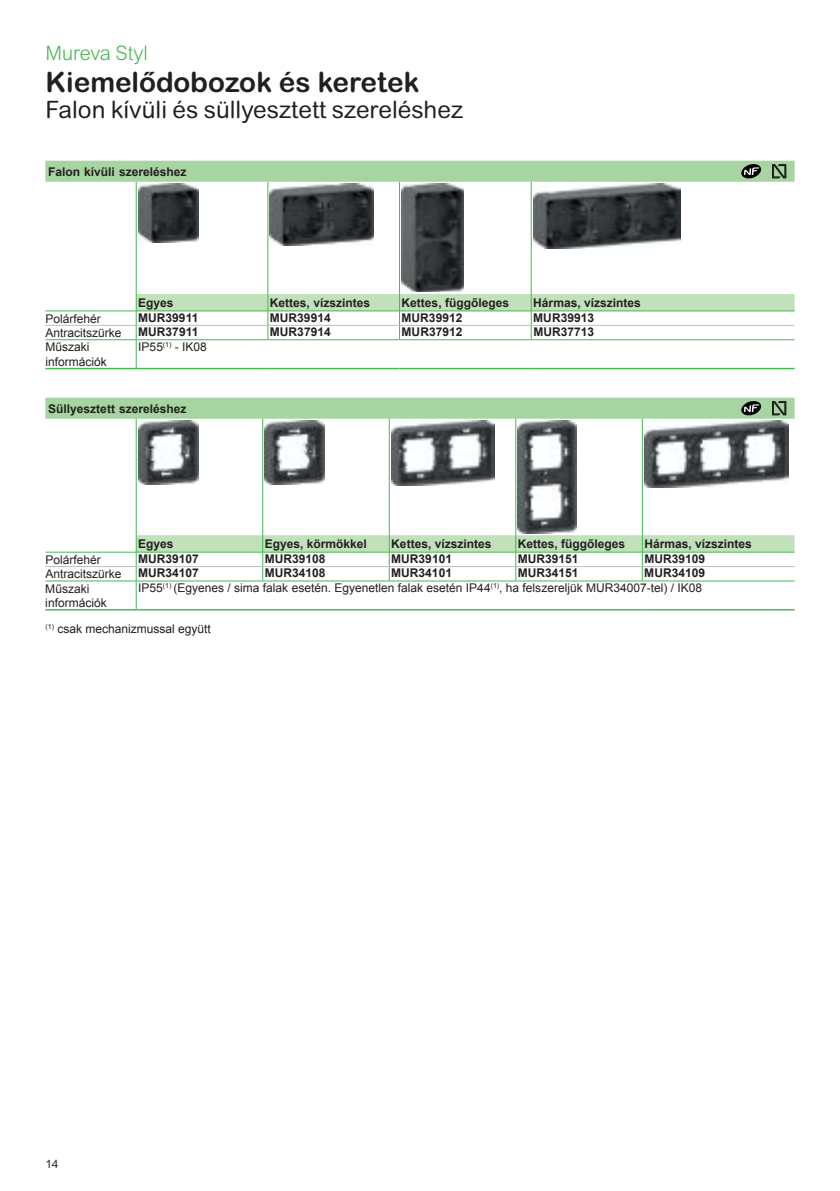
<style>
.page{position:relative;width:840px;height:1191px;background:#fff}
.page>*{position:absolute;margin:0;border:0;box-sizing:border-box;transform-origin:0 0}
.t1{font:700 28px "Arial Rounded MT Pro";color:#231f20}
.t2{font:24px "Arial Rounded MT Pro";color:#231f20}
.t3{font:300 20px "Arial Rounded MT Pro";color:#46b751}
.t4{font:700 12px "Arial";color:#231f20}
.t5{font:12px/14.4px "Arial";color:#231f20}
.t6{font:11.6px "Arial Rounded MT Pro";color:#231f20}
</style>
<div class="page">
<hr style="left:136px;top:182px;width:1px;height:112px;background:#46b751">
<hr style="left:267px;top:182px;width:1px;height:112px;background:#46b751">
<hr style="left:399px;top:182px;width:1px;height:112px;background:#46b751">
<hr style="left:530px;top:182px;width:1px;height:112px;background:#46b751">
<svg style="left:136px;top:294px;width:658px;height:74px"></svg>
<hr style="left:45px;top:310px;width:91px;height:1px;background:#46b751">
<hr style="left:136px;top:310px;width:132px;height:1px;background:#46b751">
<hr style="left:268px;top:310px;width:131px;height:1px;background:#46b751">
<hr style="left:399px;top:310px;width:132px;height:1px;background:#46b751">
<hr style="left:531px;top:310px;width:263px;height:1px;background:#46b751">
<hr style="left:45px;top:368px;width:91px;height:1px;background:#46b751">
<hr style="left:136px;top:368px;width:132px;height:1px;background:#46b751">
<hr style="left:268px;top:368px;width:131px;height:1px;background:#46b751">
<hr style="left:399px;top:368px;width:132px;height:1px;background:#46b751">
<hr style="left:531px;top:368px;width:263px;height:1px;background:#46b751">
<hr style="left:45px;top:339px;width:91px;height:1px;background:#46b751">
<hr style="left:136px;top:339px;width:132px;height:1px;background:#46b751">
<hr style="left:268px;top:339px;width:131px;height:1px;background:#46b751">
<hr style="left:399px;top:339px;width:132px;height:1px;background:#46b751">
<hr style="left:531px;top:339px;width:263px;height:1px;background:#46b751">
<hr style="left:45px;top:325px;width:91px;height:1px;background:#bcbec0">
<hr style="left:136px;top:325px;width:132px;height:1px;background:#bcbec0">
<hr style="left:268px;top:325px;width:131px;height:1px;background:#bcbec0">
<hr style="left:399px;top:325px;width:132px;height:1px;background:#bcbec0">
<hr style="left:531px;top:325px;width:263px;height:1px;background:#bcbec0">
<svg style="left:45px;top:161px;width:749px;height:21px;background:#a5d19f"></svg>
<img style="left:138px;top:184px;width:60px;height:58px">
<img style="left:270px;top:184px;width:103px;height:62px">
<img style="left:401px;top:184px;width:62px;height:108px">
<img style="left:533px;top:184px;width:147px;height:65px">
<hr style="left:136px;top:419px;width:1px;height:116px;background:#46b751">
<hr style="left:262px;top:419px;width:1px;height:116px;background:#46b751">
<hr style="left:388px;top:419px;width:1px;height:116px;background:#46b751">
<hr style="left:515px;top:419px;width:1px;height:116px;background:#46b751">
<hr style="left:641px;top:419px;width:1px;height:116px;background:#46b751">
<svg style="left:136px;top:535px;width:658px;height:74px"></svg>
<hr style="left:45px;top:552px;width:91px;height:1px;background:#46b751">
<hr style="left:136px;top:552px;width:126px;height:1px;background:#46b751">
<hr style="left:262px;top:552px;width:127px;height:1px;background:#46b751">
<hr style="left:389px;top:552px;width:126px;height:1px;background:#46b751">
<hr style="left:515px;top:552px;width:127px;height:1px;background:#46b751">
<hr style="left:642px;top:552px;width:152px;height:1px;background:#46b751">
<hr style="left:45px;top:580px;width:91px;height:1px;background:#46b751">
<hr style="left:136px;top:580px;width:126px;height:1px;background:#46b751">
<hr style="left:262px;top:580px;width:127px;height:1px;background:#46b751">
<hr style="left:389px;top:580px;width:126px;height:1px;background:#46b751">
<hr style="left:515px;top:580px;width:127px;height:1px;background:#46b751">
<hr style="left:642px;top:580px;width:152px;height:1px;background:#46b751">
<hr style="left:45px;top:609px;width:91px;height:1px;background:#46b751">
<hr style="left:136px;top:609px;width:126px;height:1px;background:#46b751">
<hr style="left:262px;top:609px;width:127px;height:1px;background:#46b751">
<hr style="left:389px;top:609px;width:126px;height:1px;background:#46b751">
<hr style="left:515px;top:609px;width:127px;height:1px;background:#46b751">
<hr style="left:642px;top:609px;width:152px;height:1px;background:#46b751">
<hr style="left:45px;top:566px;width:91px;height:1px;background:#bcbec0">
<hr style="left:136px;top:566px;width:126px;height:1px;background:#bcbec0">
<hr style="left:262px;top:566px;width:127px;height:1px;background:#bcbec0">
<hr style="left:389px;top:566px;width:126px;height:1px;background:#bcbec0">
<hr style="left:515px;top:566px;width:127px;height:1px;background:#bcbec0">
<hr style="left:642px;top:566px;width:152px;height:1px;background:#bcbec0">
<svg style="left:45px;top:398px;width:749px;height:21px;background:#a5d19f"></svg>
<img style="left:138px;top:421px;width:60px;height:64px">
<img style="left:265px;top:421px;width:60px;height:64px">
<img style="left:391px;top:421px;width:103px;height:64px">
<img style="left:517px;top:421px;width:59px;height:112px">
<img style="left:644px;top:421px;width:144px;height:66px">
<h3 class="t3" style="left:45px;top:42px;width:104px">Mureva Styl</h3>
<h1 class="t1" style="left:45px;top:65px;width:375px">Kiemelődobozok és keretek</h1>
<h2 class="t2" style="left:45px;top:96px;width:419px">Falon kívüli és süllyesztett szereléshez</h2>
<p class="t4" style="left:48px;top:163px;width:140px">Falon kívüli szereléshez</p>
<p class="t4" style="left:138px;top:294px;width:37px">Egyes</p>
<p class="t4" style="left:270px;top:294px;width:102px">Kettes, vízszintes</p>
<p class="t4" style="left:401px;top:294px;width:109px">Kettes, függőleges</p>
<p class="t4" style="left:533px;top:294px;width:109px">Hármas, vízszintes</p>
<p class="t5" style="left:45px;top:311px;width:57px">Polárfehér</p>
<p class="t4" style="left:138px;top:309px;width:62px">MUR39911</p>
<p class="t4" style="left:270px;top:309px;width:62px">MUR39914</p>
<p class="t4" style="left:401px;top:309px;width:62px">MUR39912</p>
<p class="t4" style="left:533px;top:309px;width:62px">MUR39913</p>
<p class="t5" style="left:45px;top:326px;width:78px">Antracitszürke</p>
<p class="t4" style="left:138px;top:324px;width:62px">MUR37911</p>
<p class="t4" style="left:270px;top:324px;width:62px">MUR37914</p>
<p class="t4" style="left:401px;top:324px;width:62px">MUR37912</p>
<p class="t4" style="left:533px;top:324px;width:62px">MUR37713</p>
<p class="t5" style="left:45px;top:340px;width:63px">Műszaki információk</p>
<p class="t5" style="left:138px;top:339px;width:70px">IP55<sup>(1)</sup> - IK08</p>
<p class="t4" style="left:48px;top:400px;width:140px">Süllyesztett szereléshez</p>
<p class="t4" style="left:138px;top:536px;width:37px">Egyes</p>
<p class="t4" style="left:264px;top:536px;width:104px">Egyes, körmökkel</p>
<p class="t4" style="left:391px;top:536px;width:102px">Kettes, vízszintes</p>
<p class="t4" style="left:517px;top:536px;width:109px">Kettes, függőleges</p>
<p class="t4" style="left:644px;top:536px;width:109px">Hármas, vízszintes</p>
<p class="t5" style="left:45px;top:552px;width:57px">Polárfehér</p>
<p class="t4" style="left:138px;top:551px;width:62px">MUR39107</p>
<p class="t4" style="left:264px;top:551px;width:62px">MUR39108</p>
<p class="t4" style="left:391px;top:551px;width:62px">MUR39101</p>
<p class="t4" style="left:517px;top:551px;width:62px">MUR39151</p>
<p class="t4" style="left:644px;top:551px;width:62px">MUR39109</p>
<p class="t5" style="left:45px;top:567px;width:78px">Antracitszürke</p>
<p class="t4" style="left:138px;top:565px;width:62px">MUR34107</p>
<p class="t4" style="left:264px;top:565px;width:62px">MUR34108</p>
<p class="t4" style="left:391px;top:565px;width:62px">MUR34101</p>
<p class="t4" style="left:517px;top:565px;width:62px">MUR34151</p>
<p class="t4" style="left:644px;top:565px;width:62px">MUR34109</p>
<p class="t5" style="left:45px;top:581px;width:63px">Műszaki információk</p>
<p class="t5" style="left:138px;top:580px;width:565px">IP55<sup>(1)</sup> (Egyenes / sima falak esetén. Egyenetlen falak esetén IP44<sup>(1)</sup>, ha felszereljük MUR34007-tel) / IK08</p>
<p class="t5" style="left:45px;top:622px;width:167px"><sup>(1)</sup> csak mechanizmussal együtt</p>
<p class="t6" style="left:45px;top:1157px;width:15px">14</p>
</div>
